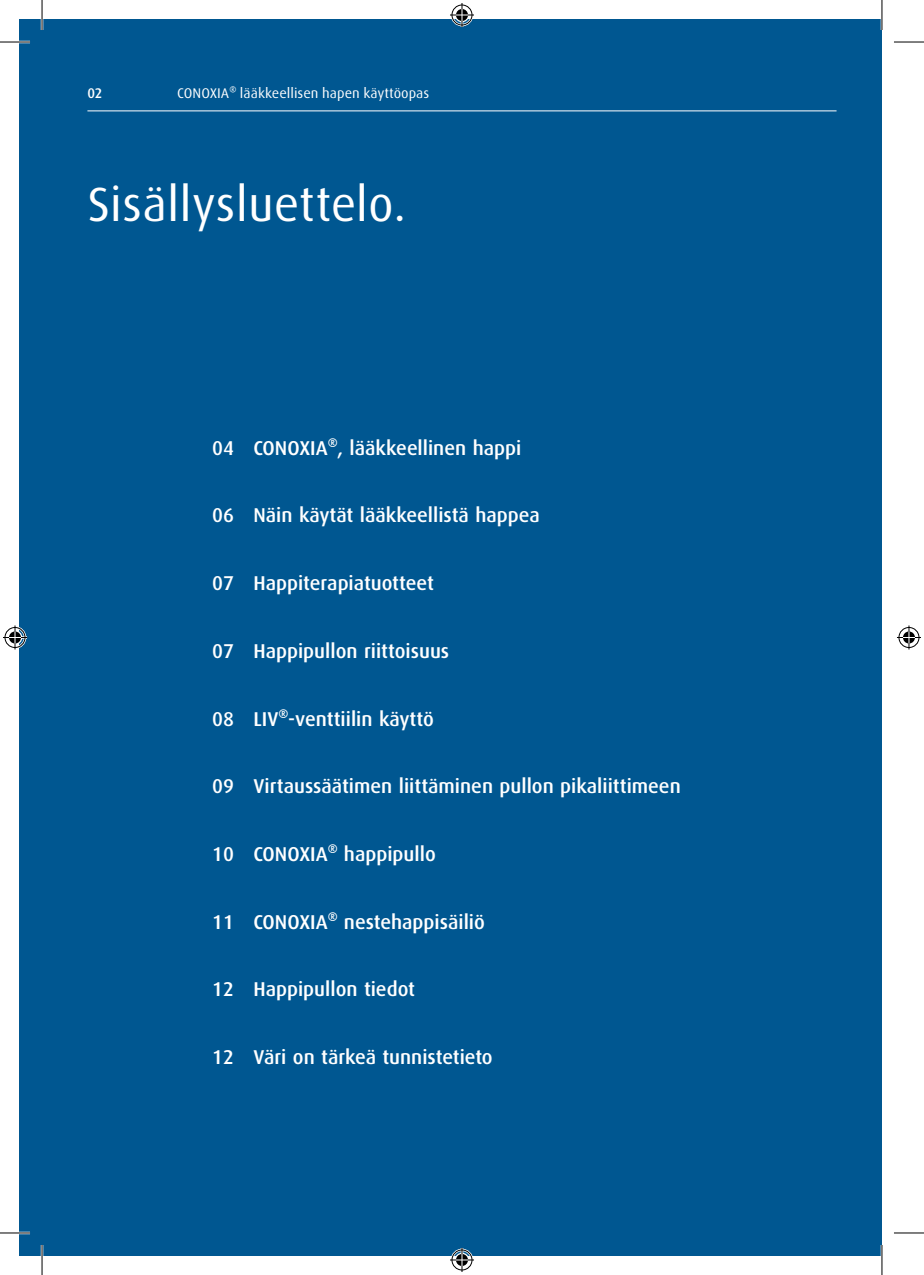
<style>
.page{position:relative;width:924px;height:1275px;background:#fff}
.page>*{position:absolute;margin:0;border:0;box-sizing:border-box;transform-origin:0 0}
.t1{font:48px "Linde Dax Global";color:#fff}
.t2{font:500 20px "Linde Dax Global";color:#fff}
.t3{font:14px "Linde Dax Global";color:#fff}
.t4{font:500 14px "Linde Dax Global";color:#fff}
</style>
<div class="page">
<div style="left:19px;top:19px;width:862px;height:1236px;background:#005791"></div>
<hr style="left:87px;top:110px;width:749px;height:1px;background:#fff">
<hr style="left:0;top:41px;width:30px;height:2px;background:#fff">
<hr style="left:0;top:1231px;width:30px;height:3px;background:#fff">
<hr style="left:41px;top:0;width:2px;height:30px;background:#fff">
<hr style="left:41px;top:1245px;width:2px;height:30px;background:#fff">
<hr style="left:880px;top:0;width:2px;height:30px;background:#fff">
<hr style="left:880px;top:1245px;width:2px;height:30px;background:#fff">
<hr style="left:0;top:42px;width:30px;height:1px;background:#000">
<hr style="left:893px;top:42px;width:30px;height:1px;background:#000">
<hr style="left:0;top:1232px;width:30px;height:1px;background:#000">
<hr style="left:893px;top:1232px;width:30px;height:1px;background:#000">
<hr style="left:42px;top:0;width:1px;height:30px;background:#000">
<hr style="left:42px;top:1245px;width:1px;height:30px;background:#000">
<hr style="left:881px;top:0;width:1px;height:30px;background:#000">
<hr style="left:881px;top:1245px;width:1px;height:30px;background:#000">
<svg style="left:450px;top:3px;width:24px;height:24px"></svg>
<svg style="left:450px;top:1248px;width:24px;height:24px"></svg>
<svg style="left:3px;top:625px;width:24px;height:24px"></svg>
<svg style="left:897px;top:625px;width:23px;height:24px"></svg>
<p class="t4" style="left:87px;top:85px;width:17px">02</p>
<p class="t3" style="left:177px;top:85px;width:253px">CONOXIA® lääkkeellisen hapen käyttöopas</p>
<h1 class="t1" style="left:87px;top:176px;width:320px">Sisällysluettelo.</h1>
<p class="t2" style="left:212px;top:436px;width:310px">04 CONOXIA®, lääkkeellinen happi</p>
<p class="t2" style="left:212px;top:504px;width:329px">06 Näin käytät lääkkeellistä happea</p>
<p class="t2" style="left:212px;top:571px;width:223px">07 Happiterapiatuotteet</p>
<p class="t2" style="left:212px;top:639px;width:238px">07 Happipullon riittoisuus</p>
<p class="t2" style="left:212px;top:707px;width:223px">08 LIV®-venttiilin käyttö</p>
<p class="t2" style="left:212px;top:774px;width:470px">09 Virtaussäätimen liittäminen pullon pikaliittimeen</p>
<p class="t2" style="left:212px;top:842px;width:225px">10 CONOXIA® happipullo</p>
<p class="t2" style="left:212px;top:910px;width:274px">11 CONOXIA® nestehappisäiliö</p>
<p class="t2" style="left:212px;top:977px;width:204px">12 Happipullon tiedot</p>
<p class="t2" style="left:212px;top:1045px;width:282px">12 Väri on tärkeä tunnistetieto</p>
</div>
